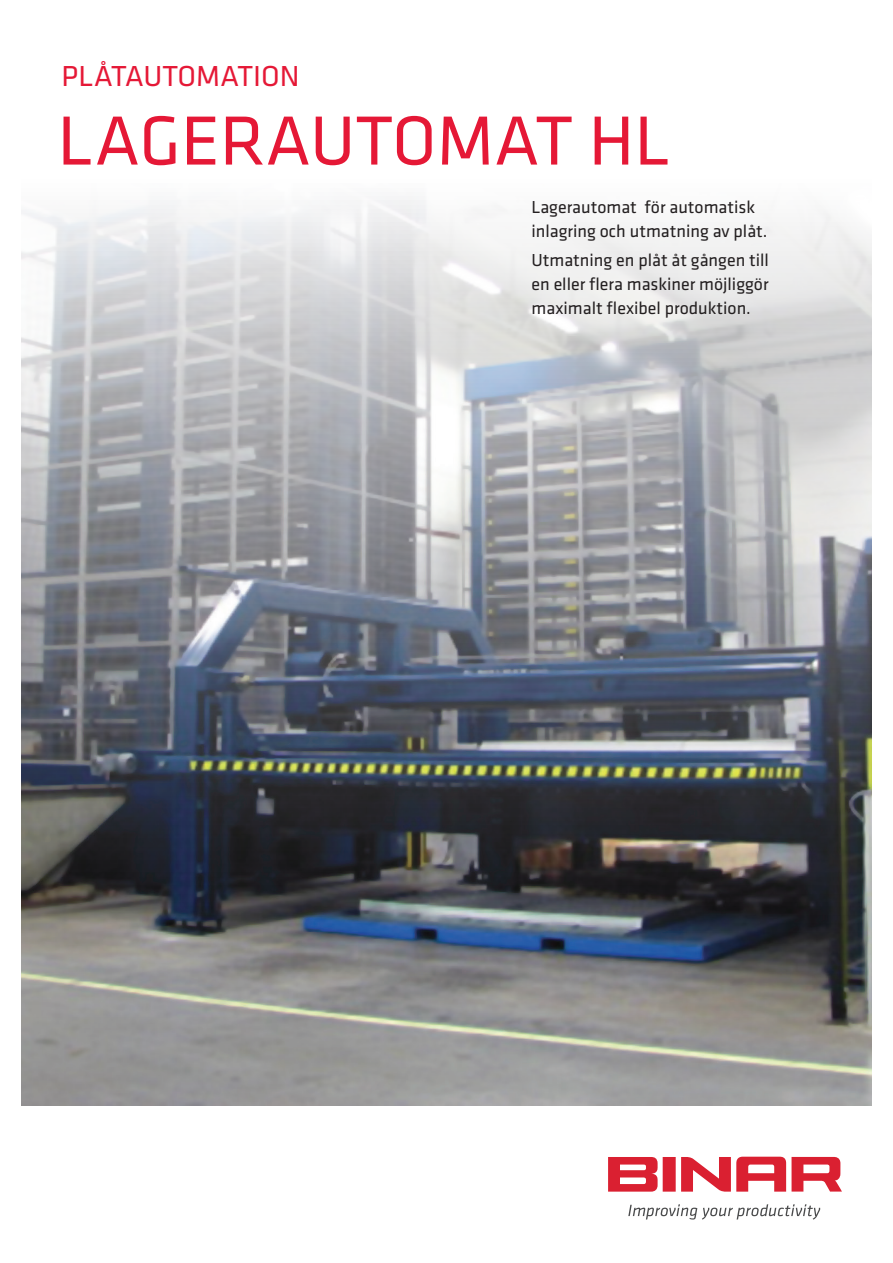
<style>
.page{position:relative;width:893px;height:1263px;background:#fff}
.page>*{position:absolute;margin:0;border:0;box-sizing:border-box;transform-origin:0 0}
.Title_Product_Page1{font:72px "Klavika";color:#e51836}
.Title_Area_Page1{font:30px "Klavika";color:#e51836}
.Teaser_Page1{font:18px/24px "Klavika";color:#231f20}
</style>
<div class="page">
<img style="left:21px;top:200px;width:851px;height:906px">
<div style="left:663px;top:1157px;width:13px;height:34px;background:#da2031"></div>
<svg style="left:608px;top:1157px;width:50px;height:34px"></svg>
<svg style="left:681px;top:1157px;width:161px;height:34px"></svg>
<svg style="left:628px;top:1204px;width:192px;height:15px"></svg>
<p class="Title_Area_Page1" style="left:62px;top:57px;width:239px">PLÅTAUTOMATION</p>
<p class="Title_Product_Page1" style="left:57px;top:94px;width:614px">LAGERAUTOMAT HL</p>
<p class="Teaser_Page1" style="left:531px;top:195px;width:237px">Lagerautomat för automatisk inlagring och utmatning av plåt.</p>
<p class="Teaser_Page1" style="left:531px;top:247px;width:239px;text-align:justify">Utmatning en plåt åt gången till en eller flera maskiner möjliggör maximalt flexibel produktion.</p>
</div>
